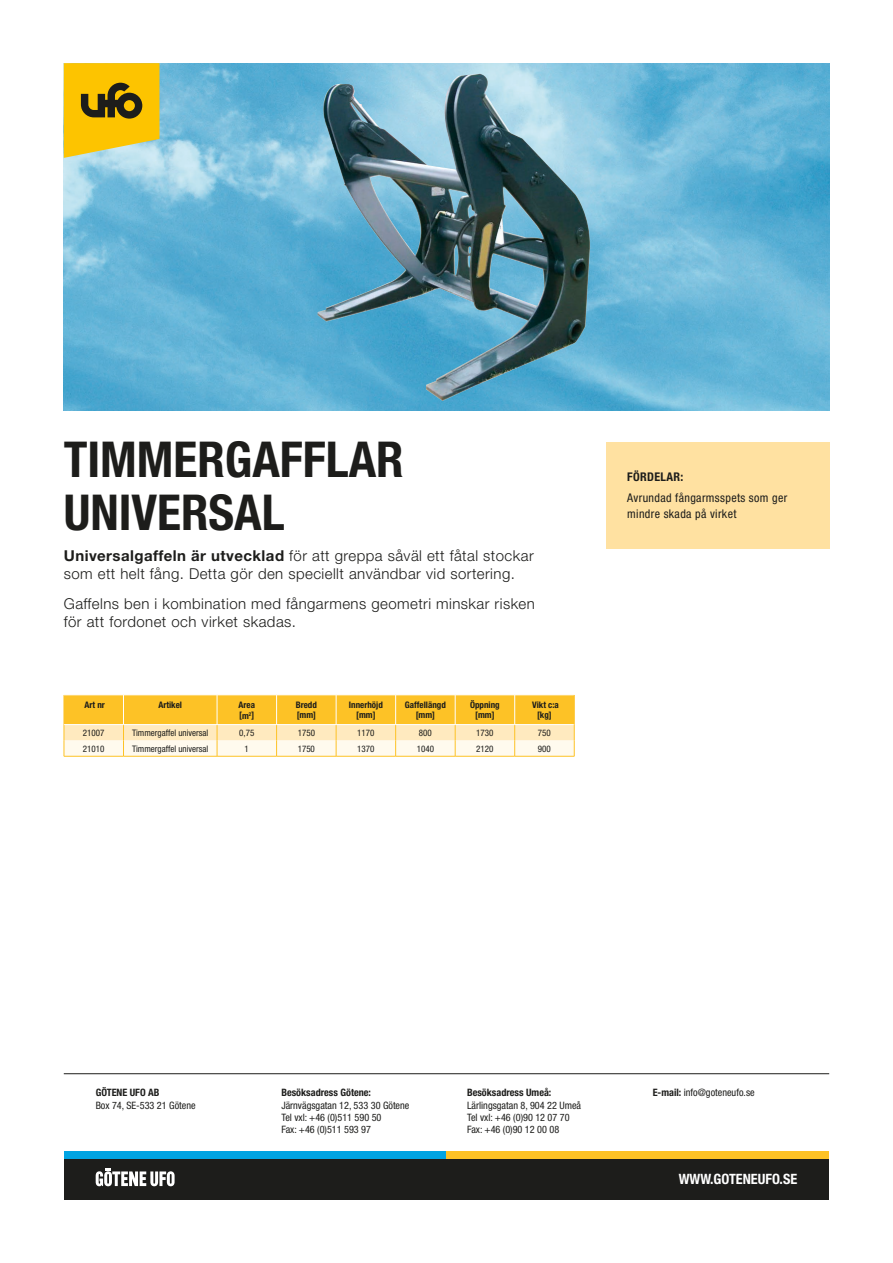
<style>
.page{position:relative;width:893px;height:1263px;background:#fff}
.page>*{position:absolute;margin:0;border:0;box-sizing:border-box;transform-origin:0 0}
.t1{font:700 condensed 49.5px/52.5px "Helvetica Neue LT Std";color:#1d1d1b}
.t2{font:300 15px/18px "Helvetica Neue LT Std";letter-spacing:.03em;color:#1d1d1b}
.t3{font:700 condensed 14.25px "Helvetica Neue LT Std";color:#fff}
.t4{font:condensed 12px/16.5px "Helvetica Neue LT Std";letter-spacing:.03em;color:#1d1d1b}
.t5{font:700 condensed 12px "Helvetica Neue LT Std";letter-spacing:.03em;color:#1d1d1b}
.t6{font:condensed 10.2px/12.3px "Helvetica Neue LT Std";color:#1d1d1b}
.t7{font:700 condensed 10.2px "Helvetica Neue LT Std";color:#1d1d1b}
.t8{font:condensed 9px "Helvetica Neue LT Std";color:#1d1d1b}
.t9{font:700 condensed 9px/10.5px "Helvetica Neue LT Std";color:#1d1d1b;text-align:center}
.s1{font-weight:700}
</style>
<div class="page">
<div style="left:65px;top:1159px;width:764px;height:41px;background:#1d1d1b"></div>
<img style="left:64px;top:63px;width:765px;height:347px">
<div style="left:64px;top:1151px;width:382px;height:8px;background:#00a4e3"></div>
<div style="left:446px;top:1151px;width:383px;height:8px;background:#fdc226"></div>
<hr style="left:64px;top:1073px;width:765px;height:1px;background:#1d1d1b">
<svg style="left:64px;top:63px;width:95px;height:95px;background:#d9b11b"></svg>
<svg style="left:96px;top:1168px;width:79px;height:18px"></svg>
<hr style="left:64px;top:756px;width:59px;height:1px;background:#fdc226">
<hr style="left:123px;top:756px;width:94px;height:1px;background:#fdc226">
<hr style="left:217px;top:756px;width:60px;height:1px;background:#fdc226">
<hr style="left:277px;top:756px;width:59px;height:1px;background:#fdc226">
<hr style="left:396px;top:756px;width:59px;height:1px;background:#fdc226">
<hr style="left:336px;top:756px;width:60px;height:1px;background:#fdc226">
<hr style="left:455px;top:756px;width:60px;height:1px;background:#fdc226">
<hr style="left:515px;top:756px;width:59px;height:1px;background:#fdc226">
<svg style="left:64px;top:695px;width:511px;height:61px;background:#fddb83"></svg>
<hr style="left:64px;top:724px;width:59px;height:1px;background:#fff">
<hr style="left:574px;top:695px;width:1px;height:30px;background:#fdc226">
<div style="left:606px;top:442px;width:223px;height:106px;background:#ffe1a1"></div>
<img style="left:317px;top:74px;width:274px;height:327px">
<h1 class="t1" style="left:64px;top:433px;width:341px">TIMMERGAFFLAR<br>UNIVERSAL</h1>
<p class="t2" style="left:64px;top:546px;width:471px"><span class="s1">Universalgaffeln är utvecklad</span> för att greppa såväl ett fåtal stockar som ett helt fång. Detta gör den speciellt användbar vid sortering.</p>
<p class="t2" style="left:64px;top:595px;width:473px">Gaffelns ben i kombination med fångarmens geometri minskar risken för att fordonet och virket skadas.</p>
<p class="t9" style="left:85px;top:699px;width:22px">Art nr</p>
<p class="t9" style="left:158px;top:699px;width:25px">Artikel</p>
<p class="t9" style="left:239px;top:699px;width:18px;text-align:left">Area [m<sup>2</sup>]</p>
<p class="t9" style="left:296px;top:699px;width:23px;text-align:left">Bredd [mm]</p>
<p class="t9" style="left:349px;top:699px;width:35px">Innerhöjd [mm]</p>
<p class="t9" style="left:405px;top:699px;width:42px">Gaffellängd [mm]</p>
<p class="t9" style="left:470px;top:699px;width:31px">Öppning [mm]</p>
<p class="t9" style="left:532px;top:699px;width:28px">Vikt c:a [kg]</p>
<p class="t8" style="left:83px;top:728px;width:23px">21007</p>
<p class="t8" style="left:132px;top:728px;width:78px">Timmergaffel universal</p>
<p class="t8" style="left:239px;top:728px;width:17px">0,75</p>
<p class="t8" style="left:298px;top:728px;width:19px">1750</p>
<p class="t8" style="left:357px;top:728px;width:19px">1170</p>
<p class="t8" style="left:419px;top:728px;width:14px">800</p>
<p class="t8" style="left:476px;top:728px;width:19px">1730</p>
<p class="t8" style="left:538px;top:728px;width:14px">750</p>
<p class="t8" style="left:83px;top:744px;width:23px">21010</p>
<p class="t8" style="left:132px;top:744px;width:78px">Timmergaffel universal</p>
<p class="t8" style="left:245px;top:744px;width:6px">1</p>
<p class="t8" style="left:298px;top:744px;width:19px">1750</p>
<p class="t8" style="left:357px;top:744px;width:19px">1370</p>
<p class="t8" style="left:417px;top:744px;width:19px">1040</p>
<p class="t8" style="left:476px;top:744px;width:19px">2120</p>
<p class="t8" style="left:538px;top:744px;width:14px">900</p>
<p class="t5" style="left:627px;top:469px;width:58px">FÖRDELAR:</p>
<p class="t4" style="left:627px;top:489px;width:162px">Avrundad fångarmsspets som ger mindre skada på virket</p>
<p class="t7" style="left:96px;top:1086px;width:65px">GÖTENE UFO AB</p>
<p class="t6" style="left:96px;top:1099px;width:101px">Box 74, SE-533 21 Götene</p>
<p class="t7" style="left:281px;top:1086px;width:91px">Besöksadress Götene:</p>
<p class="t6" style="left:281px;top:1099px;width:130px">Järnvägsgatan 12, 533 30 Götene<br>Tel vxl: +46 (0)511 590 50<br>Fax: +46 (0)511 593 97</p>
<p class="t7" style="left:467px;top:1086px;width:86px">Besöksadress Umeå:</p>
<p class="t6" style="left:467px;top:1099px;width:116px">Lärlingsgatan 8, 904 22 Umeå<br>Tel vxl: +46 (0)90 12 07 70<br>Fax: +46 (0)90 12 00 08</p>
<p class="t6" style="left:653px;top:1086px;width:103px"><span class="s1">E-mail:</span> info@goteneufo.se</p>
<p class="t3" style="left:679px;top:1171px;width:120px">WWW.GOTENEUFO.SE</p>
</div>
